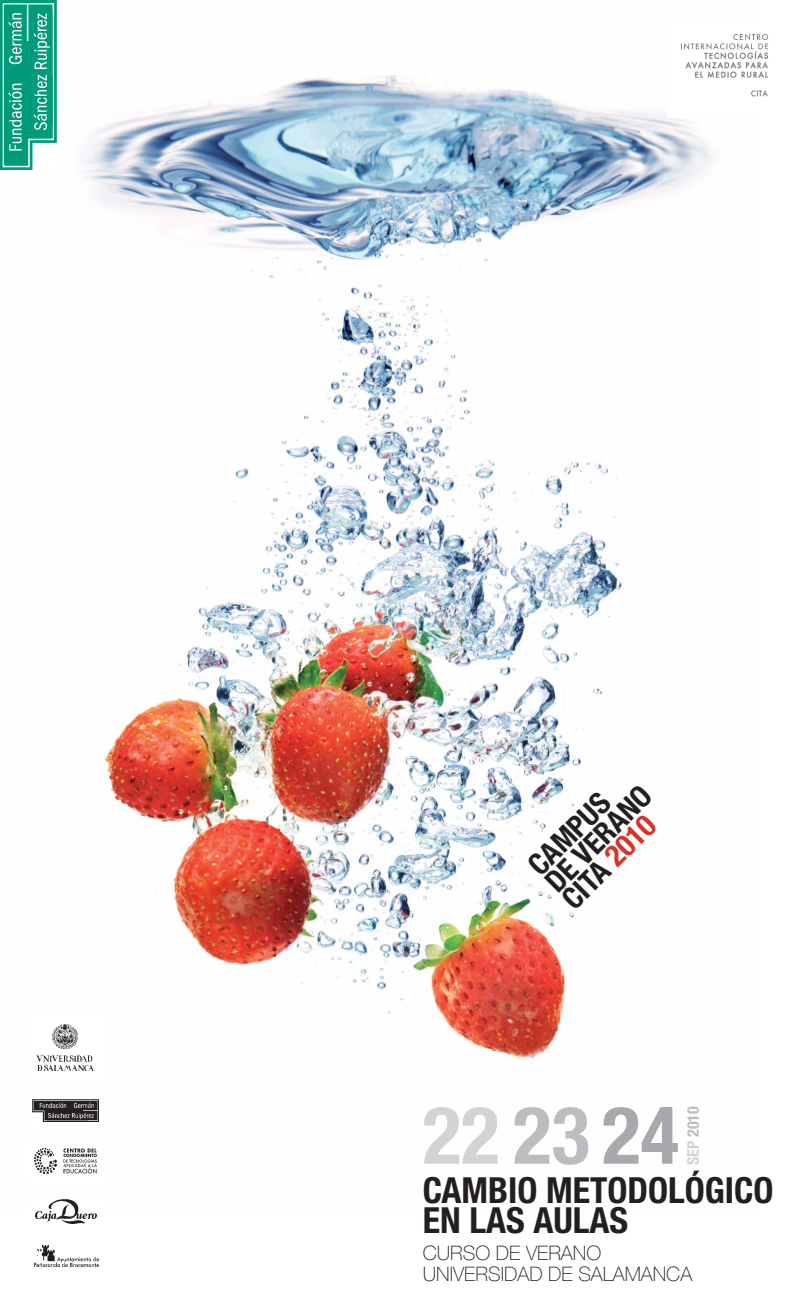
<style>
.page{position:relative;width:794px;height:1304px;background:#fff}
.page>*{position:absolute;margin:0;border:0;box-sizing:border-box;transform-origin:0 0}
.t1{font:700 condensed 80px "Helvetica Neue LT Std";color:#d1d3d4}
.t2{font:700 condensed 36px/30px "Helvetica Neue LT Std";color:#231f20}
.t3{font:700 condensed 30px/24px "Helvetica Neue LT Std";color:#231f20}
.t4{font:100 20px/21px "Helvetica Neue LT Std";color:#231f20}
.t5{font:700 condensed 16px "Helvetica Neue LT Std";color:#bbbdc0}
.s1{color:#d63429}
.s2{color:#bbbdc0}
.s3{color:#a7a9ac}
.s4{color:#d1d3d4}
</style>
<div class="page">
<img style="left:82px;top:75px;width:630px;height:985px">
<img style="left:0;top:0;width:57px;height:169px">
<img style="left:34px;top:1149px;width:62px;height:24px">
<img style="left:35px;top:1200px;width:61px;height:24px">
<img style="left:34px;top:1246px;width:65px;height:20px">
<div style="left:27px;top:1015px;width:79px;height:65px;background:#fff"></div>
<img style="left:37px;top:1024px;width:56px;height:47px">
<img style="left:33px;top:1099px;width:65px;height:22px">
<div style="left:667px;top:18px;width:119px;height:99px;background:#fff"></div>
<img style="left:680px;top:34px;width:88px;height:63px">
<h3 class="t3" style="left:525px;top:861px;width:138px;rotate:-45deg">CAMPUS<br>DE VERANO<br>CITA <span class="s1">2010</span></h3>
<h1 class="t1" style="left:423px;top:1089px;width:258px">22 <span class="s2">23</span> <span class="s3">24</span></h1>
<p class="t5" style="left:684px;top:1165px;width:60px;rotate:-90deg"><span class="s4">SEP</span> 2010</p>
<h2 class="t2" style="left:423px;top:1175px;width:352px">CAMBIO METODOLÓGICO<br>EN LAS AULAS</h2>
<p class="t4" style="left:423px;top:1243px;width:271px">CURSO DE VERANO<br>UNIVERSIDAD DE SALAMANCA</p>
</div>
